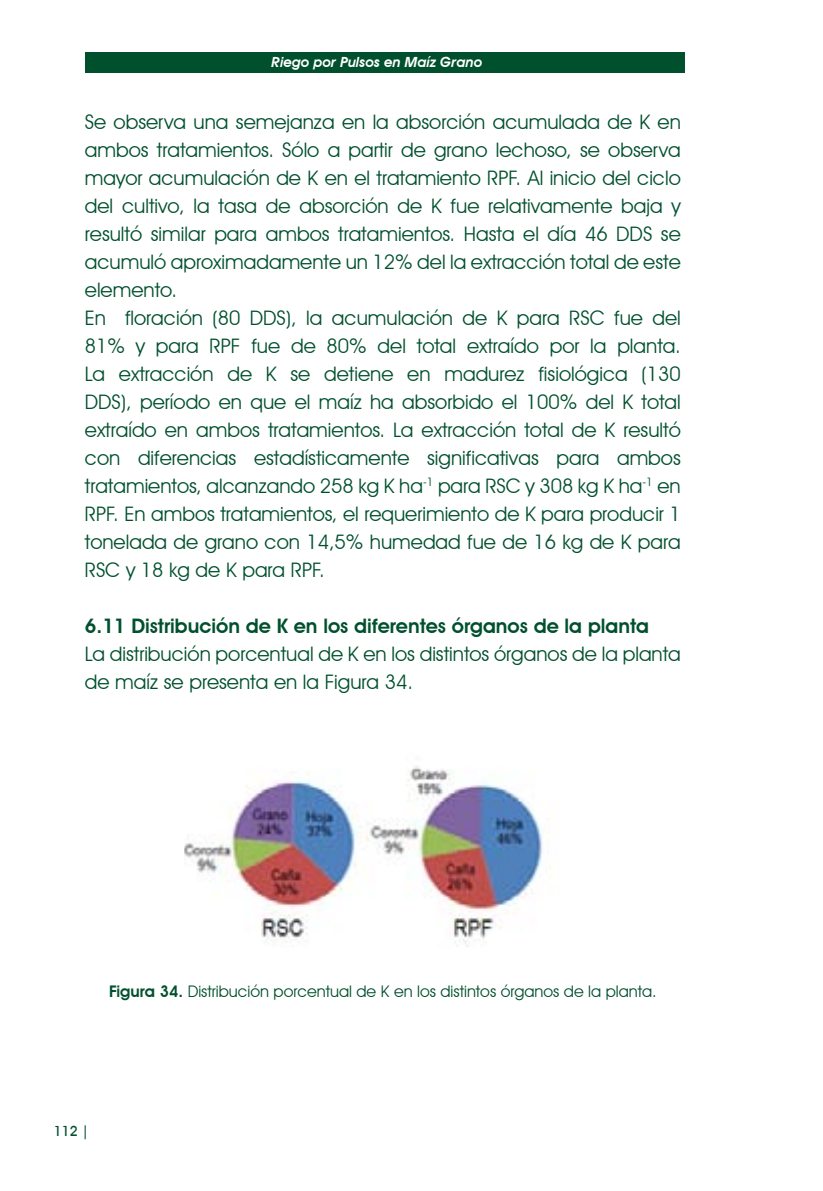
<style>
.page{position:relative;width:823px;height:1191px;background:#fff}
.page>*{position:absolute;margin:0;border:0;box-sizing:border-box;transform-origin:0 0}
.t1{font:20px/28px "Avant Garde IT Cby BT";color:#00502e;text-align:justify}
.t2{font:600 20px "Avant Garde IT Cby BT";color:#00502e}
.t3{font:16px "Avant Garde IT Cby BT";color:#00502e}
.t4{font:italic 600 14px "Avant Garde IT Cby BT";color:#fff}
.t5{font:500 14px "Avant Garde IT Cby BT";color:#00502e}
.s1{font-weight:600}
</style>
<div class="page">
<div style="left:86px;top:52px;width:598px;height:21px;background:#00502e"></div>
<img style="left:184px;top:766px;width:366px;height:181px">
<p class="t4" style="left:271px;top:54px;width:212px">Riego por Pulsos en Maíz Grano</p>
<p class="t1" style="left:85px;top:108px;width:597px">Se observa una semejanza en la absorción acumulada de K en ambos tratamientos. Sólo a partir de grano lechoso, se observa mayor acumulación de K en el tratamiento RPF. Al inicio del ciclo del cultivo, la tasa de absorción de K fue relativamente baja y resultó similar para ambos tratamientos. Hasta el día 46 DDS se acumuló aproximadamente un 12% del la extracción total de este elemento.</p>
<p class="t1" style="left:85px;top:304px;width:597px">En floración (80 DDS), la acumulación de K para RSC fue del 81% y para RPF fue de 80% del total extraído por la planta.<br>La extracción de K se detiene en madurez fisiológica (130<br>DDS), período en que el maíz ha absorbido el 100% del K total extraído en ambos tratamientos. La extracción total de K resultó con diferencias estadísticamente significativas para ambos tratamientos, alcanzando 258 kg K ha<sup>-1</sup> para RSC y 308 kg K ha<sup>-1</sup> en RPF. En ambos tratamientos, el requerimiento de K para producir 1 tonelada de grano con 14,5% humedad fue de 16 kg de K para RSC y 18 kg de K para RPF.</p>
<p class="t2" style="left:85px;top:614px;width:565px">6.11 Distribución de K en los diferentes órganos de la planta</p>
<p class="t1" style="left:85px;top:640px;width:597px">La distribución porcentual de K en los distintos órganos de la planta de maíz se presenta en la Figura 34.</p>
<p class="t3" style="left:109px;top:981px;width:548px"><span class="s1">Figura 34.</span> Distribución porcentual de K en los distintos órganos de la planta.</p>
<p class="t5" style="left:54px;top:1122px;width:37px">112 |</p>
</div>
